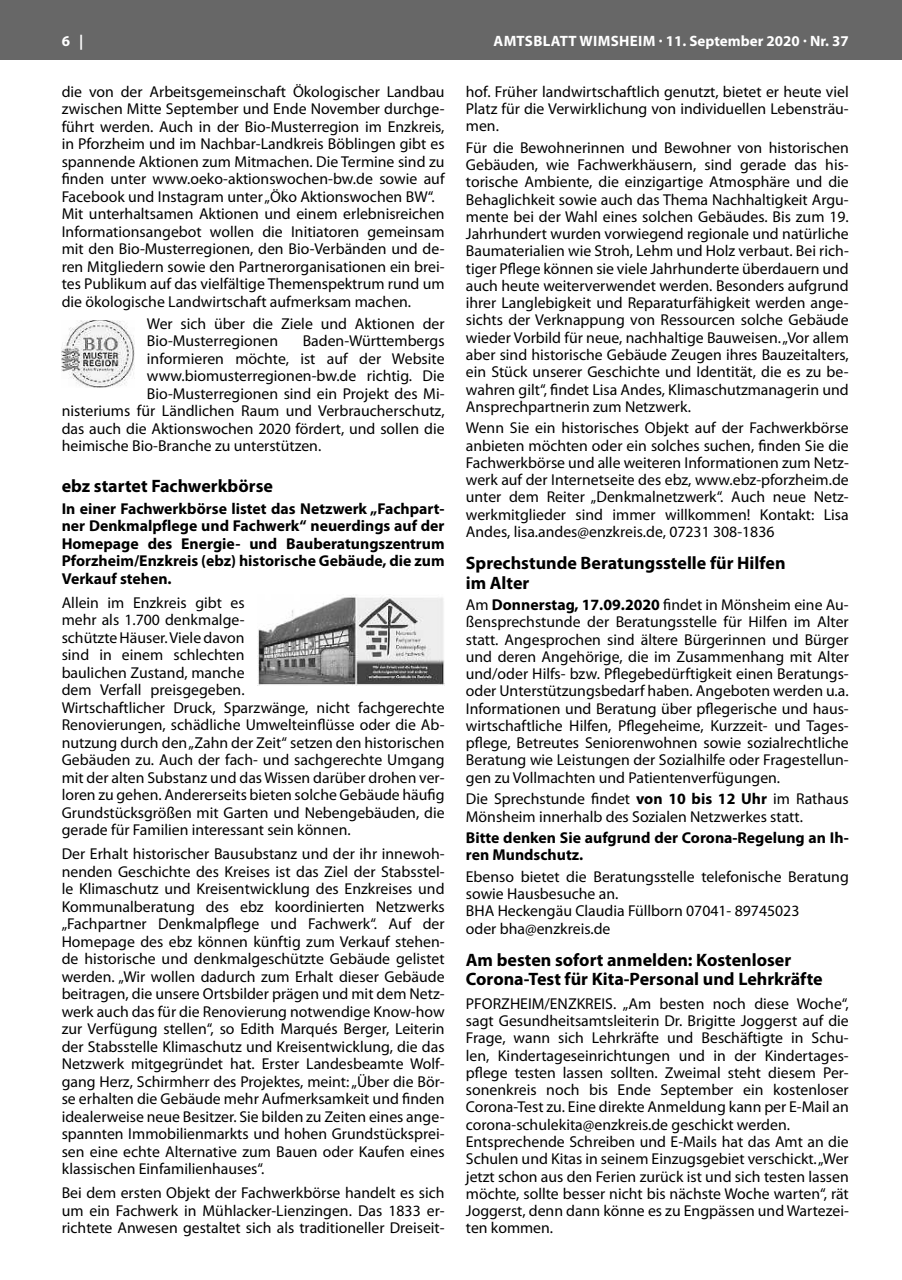
<style>
.page{position:relative;width:902px;height:1280px;background:#fff}
.page>*{position:absolute;margin:0;border:0;box-sizing:border-box;transform-origin:0 0}
.t1{font:700 18px/19.5px "Myriad Pro";color:#000}
.t2{font:15.75px/17.2px "Myriad Pro";color:#000}
.t3{font:700 15.75px/17.5px "Myriad Pro";color:#000;text-align:justify}
.t4{font:700 15px "Myriad Pro";letter-spacing:.005em;color:#fff}
.s1{font-weight:700}
</style>
<div class="page">
<div style="left:0;top:0;width:901px;height:60px;background:#676767"></div>
<img style="left:62px;top:321px;width:72px;height:66px">
<img style="left:257px;top:596px;width:187px;height:90px">
<p class="t4" style="left:62px;top:31px;width:23px">6 |</p>
<p class="t4" style="left:493px;top:31px;width:356px">amtsblatt wimsheim · 11. september 2020 · Nr. 37</p>
<p class="t2" style="left:62px;top:83px;width:384px">die von der Arbeitsgemeinschaft Ökologischer Landbau zwischen Mitte September und Ende November durchge&shy;führt werden. Auch in der Bio-Musterregion im Enzkreis, in Pforzheim und im Nachbar-Landkreis Böblingen gibt es spannende Aktionen zum Mitmachen. Die Termine sind zu finden unter www.oeko-aktionswochen-bw.de sowie auf Facebook und Instagram unter „Öko Aktionswochen BW“.<br>Mit unterhaltsamen Aktionen und einem erlebnisreichen Informationsangebot wollen die Initiatoren gemeinsam mit den Bio-Musterregionen, den Bio-Verbänden und de&shy;ren Mitgliedern sowie den Partnerorganisationen ein brei&shy;tes Publikum auf das vielfältige Themenspektrum rund um die ökologische Landwirtschaft aufmerksam machen.</p>
<p class="t2" style="left:147px;top:314px;width:299px">Wer sich über die Ziele und Aktionen der<br>Bio-Musterregionen</p>
<p class="t2" style="left:466px;top:83px;width:384px;text-align:justify">hof. Früher landwirtschaftlich genutzt, bietet er heute viel Platz für die Verwirklichung von individuellen Lebensträu&shy;men.</p>
<p class="t2" style="left:466px;top:139px;width:384px;text-align:justify">Für die Bewohnerinnen und Bewohner von historischen Gebäuden, wie Fachwerkhäusern, sind gerade das his&shy;torische Ambiente, die einzigartige Atmosphäre und die Behaglichkeit sowie auch das Thema Nachhaltigkeit Argu&shy;mente bei der Wahl eines solchen Gebäudes. Bis zum 19.<br>Jahrhundert wurden vorwiegend regionale und natürliche Baumaterialien wie Stroh, Lehm und Holz verbaut. Bei rich&shy;tiger Pflege können sie viele Jahrhunderte überdauern und auch heute weiterverwendet werden. Besonders aufgrund ihrer Langlebigkeit und Reparaturfähigkeit werden ange&shy;sichts der Verknappung von Ressourcen solche Gebäude wieder Vorbild für neue, nachhaltige Bauweisen. „Vor allem aber sind historische Gebäude Zeugen ihres Bauzeitalters, ein Stück unserer Geschichte und Identität, die es zu be&shy;wahren gilt“, findet Lisa Andes, Klimaschutzmanagerin und Ansprechpartnerin zum Netzwerk.</p>
<p class="t2" style="left:466px;top:419px;width:384px;text-align:justify">Wenn Sie ein historisches Objekt auf der Fachwerkbörse anbieten möchten oder ein solches suchen, finden Sie die Fachwerkbörse und alle weiteren Informationen zum Netz&shy;werk auf der Internetseite des ebz, www.ebz-pforzheim.de unter dem Reiter „Denkmalnetzwerk“. Auch neue Netz&shy;werkmitglieder sind immer willkommen! Kontakt: Lisa Andes, lisa.andes@enzkreis.de, 07231 308-1836</p>
<p class="t1" style="left:466px;top:553px;width:321px">sprechstunde beratungsstelle für hilfen im alter</p>
<p class="t2" style="left:466px;top:596px;width:384px;text-align:justify">Am <span class="s1">donnerstag, 17.09.2020</span> findet in Mönsheim eine Au&shy;ßensprechstunde der Beratungsstelle für Hilfen im Alter statt. Angesprochen sind ältere Bürgerinnen und Bürger und deren Angehörige, die im Zusammenhang mit Alter und/oder Hilfs- bzw. Pflegebedürftigkeit einen Beratungs&shy;oder Unterstützungsbedarf haben. Angeboten werden u.a.<br>Informationen und Beratung über pflegerische und haus&shy;wirtschaftliche Hilfen, Pflegeheime, Kurzzeit- und Tages&shy;pflege, Betreutes Seniorenwohnen sowie sozialrechtliche Beratung wie Leistungen der Sozialhilfe oder Fragestellun&shy;gen zu Vollmachten und Patientenverfügungen.</p>
<p class="t2" style="left:466px;top:790px;width:384px">Die Sprechstunde findet <span class="s1">von 10 bis 12 Uhr</span> im Rathaus<br>Mönsheim innerhalb des Sozialen Netzwerkes statt.</p>
<p class="t3" style="left:466px;top:828px;width:384px">bitte denken sie aufgrund der corona-Regelung an ih&shy;ren mundschutz.</p>
<p class="t2" style="left:466px;top:868px;width:384px">Ebenso bietet die Beratungsstelle telefonische Beratung sowie Hausbesuche an.<br>BHA Heckengäu Claudia Füllborn 07041- 89745023<br>oder bha@enzkreis.de</p>
<p class="t1" style="left:466px;top:949px;width:358px">am besten sofort anmelden: Kostenloser corona-test für Kita-Personal und lehrkräfte</p>
<p class="t2" style="left:466px;top:995px;width:384px">PFORZHEIM/ENZKREIS. „Am besten noch diese Woche“, sagt Gesundheitsamtsleiterin Dr. Brigitte Joggerst auf die Frage, wann sich Lehrkräfte und Beschäftigte in Schu&shy;len, Kindertageseinrichtungen und in der Kindertages&shy;pflege testen lassen sollten. Zweimal steht diesem Per&shy;sonenkreis noch bis Ende September ein kostenloser Corona-Test zu. Eine direkte Anmeldung kann per E-Mail an corona-schulekita@enzkreis.de geschickt werden.<br>Entsprechende Schreiben und E-Mails hat das Amt an die Schulen und Kitas in seinem Einzugsgebiet verschickt. „Wer jetzt schon aus den Ferien zurück ist und sich testen lassen möchte, sollte besser nicht bis nächste Woche warten“, rät Joggerst, denn dann könne es zu Engpässen und Wartezei&shy;ten kommen.</p>
<p class="t2" style="left:303px;top:332px;width:143px">Baden-Württembergs</p>
<p class="t2" style="left:147px;top:349px;width:299px">informieren möchte, ist auf der Website</p>
<p class="t2" style="left:147px;top:367px;width:299px">www.biomusterregionen-bw.de richtig. Die</p>
<p class="t2" style="left:147px;top:384px;width:299px">Bio-Musterregionen sind ein Projekt des Mi-</p>
<p class="t2" style="left:62px;top:402px;width:384px">nisteriums für Ländlichen Raum und Verbraucherschutz,</p>
<p class="t2" style="left:62px;top:419px;width:384px">das auch die Aktionswochen 2020 fördert, und sollen die</p>
<p class="t2" style="left:62px;top:437px;width:261px">heimische Bio-Branche zu unterstützen.</p>
<p class="t1" style="left:62px;top:476px;width:213px">ebz startet Fachwerkbörse</p>
<p class="t3" style="left:62px;top:499px;width:384px">in einer Fachwerkbörse listet das Netzwerk „Fachpart&shy;ner denkmalpflege und Fachwerk“ neuerdings auf der homepage des energie- und bauberatungszentrum Pforzheim/enzkreis (ebz) historische Gebäude, die zum Verkauf stehen.</p>
<p class="t2" style="left:62px;top:593px;width:384px">Allein im Enzkreis gibt es<br>mehr als 1.700 denkmalge-<br>schützte Häuser. Viele davon<br>sind in einem schlechten<br>baulichen Zustand, manche<br>dem Verfall preisgegeben.<br>Wirtschaftlicher Druck, Sparzwänge, nicht fachgerechte Renovierungen, schädliche Umwelteinflüsse oder die Ab&shy;nutzung durch den „Zahn der Zeit“ setzen den historischen Gebäuden zu. Auch der fach- und sachgerechte Umgang mit der alten Substanz und das Wissen darüber drohen ver&shy;loren zu gehen. Andererseits bieten solche Gebäude häufig Grundstücksgrößen mit Garten und Nebengebäuden, die gerade für Familien interessant sein können.</p>
<p class="t2" style="left:62px;top:845px;width:384px;text-align:justify">Der Erhalt historischer Bausubstanz und der ihr innewoh&shy;nenden Geschichte des Kreises ist das Ziel der Stabsstel&shy;le Klimaschutz und Kreisentwicklung des Enzkreises und Kommunalberatung des ebz koordinierten Netzwerks „Fachpartner Denkmalpflege und Fachwerk“. Auf der Homepage des ebz können künftig zum Verkauf stehen&shy;de historische und denkmalgeschützte Gebäude gelistet werden. „Wir wollen dadurch zum Erhalt dieser Gebäude beitragen, die unsere Ortsbilder prägen und mit dem Netz&shy;werk auch das für die Renovierung notwendige Know-how zur Verfügung stellen“, so Edith Marqués Berger, Leiterin der Stabsstelle Klimaschutz und Kreisentwicklung, die das Netzwerk mitgegründet hat. Erster Landesbeamte Wolf&shy;gang Herz, Schirmherr des Projektes, meint: „Über die Bör&shy;se erhalten die Gebäude mehr Aufmerksamkeit und finden idealerweise neue Besitzer. Sie bilden zu Zeiten eines ange&shy;spannten Immobilienmarkts und hohen Grundstücksprei&shy;sen eine echte Alternative zum Bauen oder Kaufen eines klassischen Einfamilienhauses“.</p>
<p class="t2" style="left:62px;top:1184px;width:384px;text-align:justify">Bei dem ersten Objekt der Fachwerkbörse handelt es sich um ein Fachwerk in Mühlacker-Lienzingen. Das 1833 er&shy;richtete Anwesen gestaltet sich als traditioneller Dreiseit-</p>
</div>
